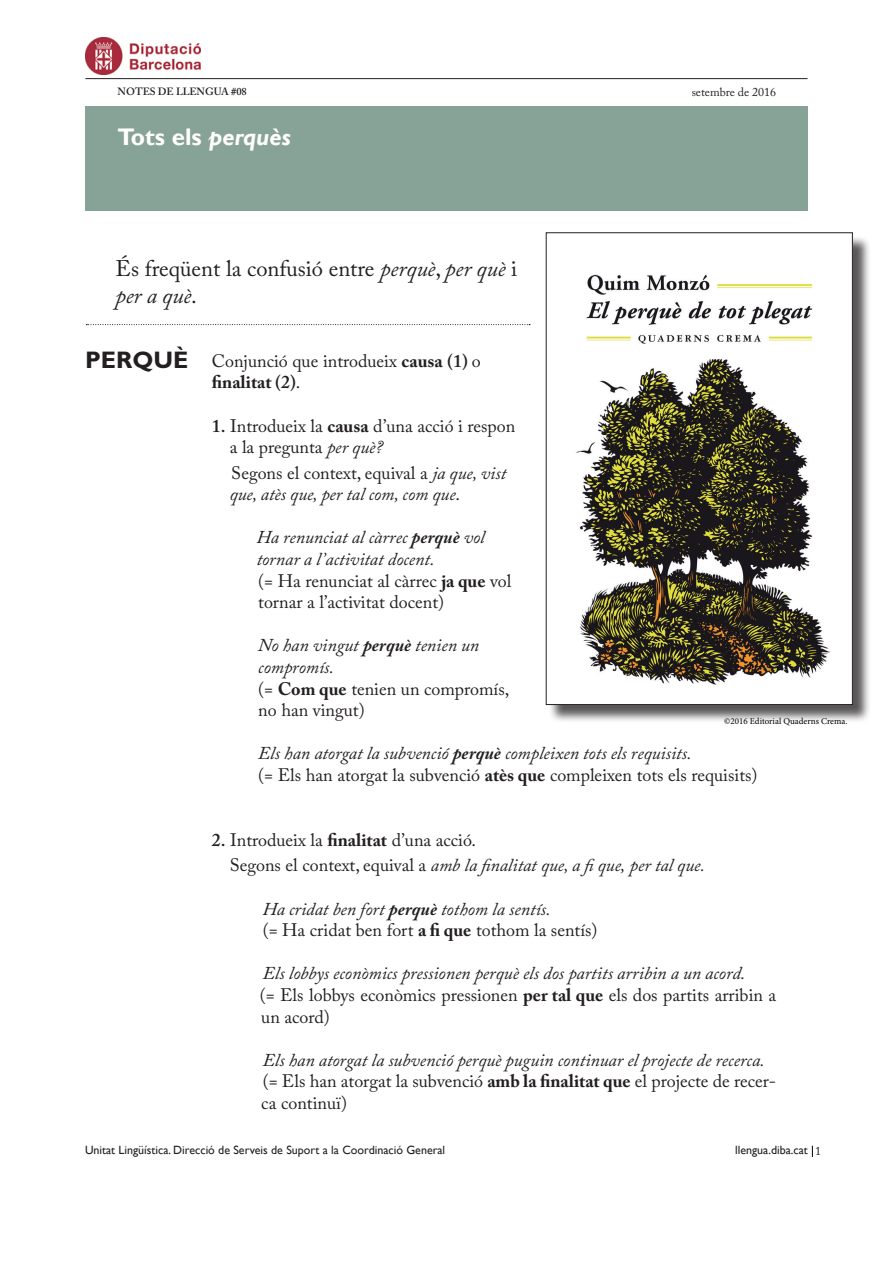
<style>
.page{position:relative;width:893px;height:1263px;background:#fff}
.page>*{position:absolute;margin:0;border:0;box-sizing:border-box;transform-origin:0 0}
.t1{font:700 24px "Gill Sans";color:#fff}
.t2{font:700 24px "Gill Sans";color:#231f20}
.t3{font:22.5px/27px "Adobe Caslon Pro";color:#231f20}
.t4{font:18px/21.6px "Adobe Caslon Pro";color:#231f20}
.t5{font:italic 18px/21.6px "Adobe Caslon Pro";color:#231f20}
.t6{font:12px "Gill Sans";color:#231f20}
.t7{font:12px "Adobe Caslon Pro";color:#231f20}
.t8{font:600 10.5px "Adobe Caslon Pro";letter-spacing:-.005em;color:#231f20}
.t9{font:9px "Minion Pro";color:#000}
.s1{font-style:italic}
.s2{font-weight:700}
.s3{font-weight:600}
.s4{font-style:normal}
.s5{font-family:"Adobe Caslon Pro"}
</style>
<div class="page">
<hr style="left:85px;top:78px;width:722px;height:1px;background:#231f20">
<div style="left:85px;top:107px;width:723px;height:104px;background:#87a297"></div>
<div style="left:548px;top:235px;width:323px;height:488px;background:#231f20;opacity:.75"></div>
<img style="left:548px;top:235px;width:303px;height:468px">
<div style="left:546px;top:233px;width:307px;height:472px;border:1px solid #231f20"></div>
<svg style="left:86px;top:324px;width:444px;height:1px"></svg>
<img style="left:85px;top:37px;width:116px;height:37px">
<p class="t8" style="left:118px;top:85px;width:131px">NOTES DE LLENGUA #08</p>
<p class="t7" style="left:692px;top:85px;width:86px">setembre de 2016</p>
<p class="t1" style="left:118px;top:122px;width:175px">Tots els <span class="s1">perquès</span></p>
<p class="t3" style="left:116px;top:255px;width:403px">És freqüent la confusió entre <span class="s1">perquè</span>, <span class="s1">per què</span> i <span class="s1">per a què</span>.</p>
<p class="t2" style="left:85px;top:346px;width:105px">PERQUÈ</p>
<p class="t4" style="left:212px;top:350px;width:271px">Conjunció que introdueix <span class="s2">causa</span> <span class="s3">(1)</span> o <span class="s2">finalitat</span> <span class="s3">(2)</span>.</p>
<p class="t4" style="left:230px;top:414px;width:287px;text-indent:-18px"><span class="s3">1.</span> Introdueix la <span class="s2">causa</span> d’una acció i respon a la pregunta <span class="s1">per què?</span></p>
<p class="t5" style="left:230px;top:462px;width:278px"><span class="s4">Segons el context, equival a</span> ja que, vist que, atès que, per tal com, com que<span class="s4">.</span></p>
<p class="t5" style="left:257px;top:526px;width:229px">Ha renunciat al càrrec <span class="s2">perquè</span> vol</p>
<p class="t5" style="left:257px;top:548px;width:179px">tornar a l’activitat docent.</p>
<p class="t4" style="left:258px;top:570px;width:255px">(= Ha renunciat al càrrec <span class="s2">ja que</span> vol tornar a l’activitat docent)</p>
<p class="t5" style="left:258px;top:634px;width:223px">No han vingut <span class="s2">perquè</span> tenien un compromís.</p>
<p class="t4" style="left:258px;top:678px;width:253px">(= <span class="s2">Com que</span> tenien un compromís, no han vingut)</p>
<p class="t5" style="left:258px;top:742px;width:435px">Els han atorgat la subvenció <span class="s2">perquè</span> compleixen tots els requisits.</p>
<p class="t4" style="left:258px;top:764px;width:501px">(= Els han atorgat la subvenció <span class="s2">atès que</span> compleixen tots els requisits)</p>
<p class="t9" style="left:724px;top:715px;width:125px">©2016 Editorial Quaderns Crema.</p>
<p class="t4" style="left:212px;top:829px;width:266px"><span class="s3">2.</span> Introdueix la <span class="s2">finalitat</span> d’una acció.</p>
<p class="t5" style="left:230px;top:854px;width:477px"><span class="s4">Segons el context, equival a</span> amb la finalitat que, a fique, per tal que.</p>
<p class="t5" style="left:263px;top:897px;width:289px">Ha cridat ben fort <span class="s2">perquè</span> tothom la sentís.</p>
<p class="t4" style="left:263px;top:919px;width:336px">(= Ha cridat ben fort <span class="s2">a fi que</span> tothom la sentís)</p>
<p class="t5" style="left:263px;top:962px;width:484px">Els lobbys econòmics pressionen perquè els dos partits arribin a un acord.</p>
<p class="t4" style="left:260px;top:984px;width:518px">(= Els lobbys econòmics pressionen <span class="s2">per tal que</span> els dos partits arribin a un acord)</p>
<p class="t5" style="left:263px;top:1049px;width:503px">Els han atorgat la subvenció perquè puguin continuar el projecte de recerca.</p>
<p class="t4" style="left:261px;top:1070px;width:516px">(= Els han atorgat la subvenció <span class="s2">amb la finalitat que</span> el projecte de recer&shy;ca continuï)</p>
<p class="t6" style="left:85px;top:1143px;width:362px">Unitat Lingüística. Direcció de Serveis de Suport a la Coordinació General</p>
<p class="t6" style="left:735px;top:1143px;width:87px">llengua.diba.cat <span class="s5">1</span></p>
</div>
